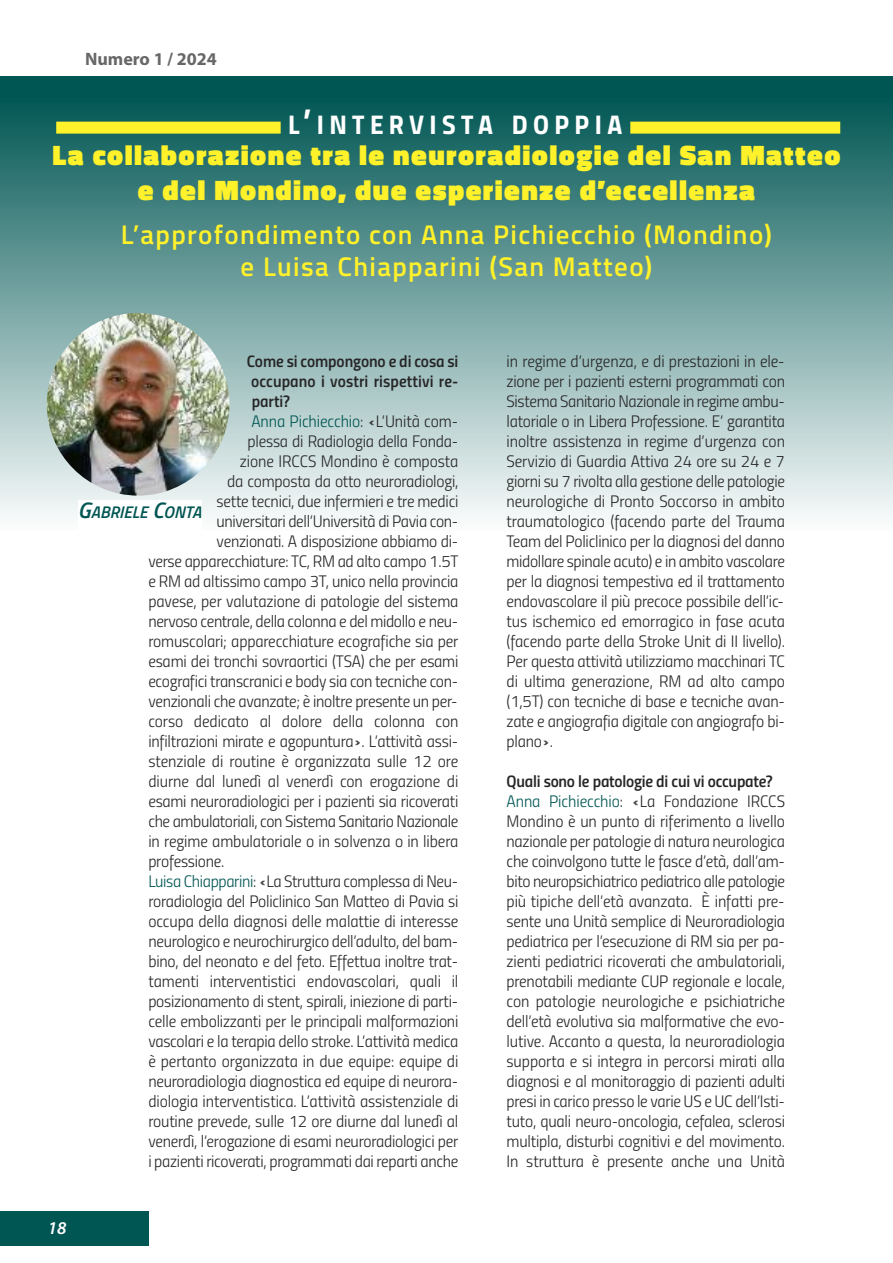
<style>
.page{position:relative;width:893px;height:1263px;background:#fff}
.page>*{position:absolute;margin:0;border:0;box-sizing:border-box;transform-origin:0 0}
.t1{font:900 28.5px/34.2px "Titillium";letter-spacing:.05em;color:#fff12a;text-align:center}
.t2{font:600 27px/32.4px "Titillium";letter-spacing:.05em;color:#fff12a;text-align:center}
.t3{font:27px "Titillium Bold Upright";letter-spacing:.2em;color:#fff}
.t4{font:700 18px "Myriad Pro";color:#686768}
.t5{font:italic 600 18px "Myriad Pro";color:#fff}
.t6{font:italic 600 16.8px "Titillium";color:#005653}
.t7{font:16.65px/20px "Titillium Light Upright";letter-spacing:-.015em;color:#272627;text-align:justify}
.t8{font:16.65px/20px "Titillium Semibold Upright";letter-spacing:-.01em;color:#272627;text-align:justify}
.t9{font:16.65px "Titillium Light Upright";letter-spacing:-.005em;color:#005653}
.s1{font-size:36px}
.s2{color:#272627}
.s3{color:#005653}
.s4{font-size:22.5px}
</style>
<div class="page">
<div style="left:0;top:1212px;width:149px;height:34px;background:#005653"></div>
<div style="left:0;top:96px;width:893px;height:434px;background:linear-gradient(to bottom,#015754,#fbfdfd)"></div>
<div style="left:0;top:77px;width:893px;height:21px;background:#005653"></div>
<div style="left:56px;top:122px;width:225px;height:12px;background:#fff12a"></div>
<div style="left:630px;top:122px;width:210px;height:12px;background:#fff12a"></div>
<img style="left:47px;top:313px;width:182px;height:183px;border-radius:50%">
<div style="left:78px;top:501px;width:124px;height:30px;background:#fff"></div>
<p class="t4" style="left:85px;top:52px;width:133px">Numero 1 / 2024</p>
<h2 class="t3" style="left:288px;top:115px;width:336px">L<span class="s1">’</span>INTERVISTA DOPPIA</h2>
<h1 class="t1" style="left:52px;top:141px;width:789px">La collaborazione tra le neuroradiologie del San Matteo e del Mondino, due esperienze d’eccellenza</h1>
<h2 class="t2" style="left:121px;top:221px;width:652px">L’approfondimento con Anna Pichiecchio (Mondino) e Luisa Chiapparini (San Matteo)</h2>
<p class="t8" style="left:247px;top:353px;width:213px">Come si compongono e di cosa si occupano i vostri rispettivi re&shy;parti?</p>
<p class="t9" style="left:251px;top:415px;width:208px">Anna Pichiecchio<span class="s2">: «L’Unità com-</span></p>
<p class="t7" style="left:248px;top:433px;width:212px">plessa di Radiologia della Fonda-</p>
<p class="t7" style="left:240px;top:453px;width:220px">zione IRCCS Mondino è composta</p>
<p class="t7" style="left:227px;top:473px;width:233px">da composta da otto neuroradiologi,</p>
<p class="t7" style="left:217px;top:493px;width:243px">sette tecnici, due infermieri e tre medici</p>
<p class="t7" style="left:217px;top:513px;width:243px">universitari dell’Università di Pavia con-</p>
<p class="t7" style="left:217px;top:533px;width:243px">venzionati. A disposizione abbiamo di-</p>
<p class="t7" style="left:148px;top:553px;width:312px">verse apparecchiature: TC, RM ad alto campo 1.5T</p>
<p class="t7" style="left:148px;top:573px;width:312px">e RM ad altissimo campo 3T, unico nella provincia</p>
<p class="t7" style="left:148px;top:593px;width:312px">pavese, per valutazione di patologie del sistema</p>
<p class="t7" style="left:148px;top:613px;width:311px">nervoso centrale, della colonna e del midollo e neu-</p>
<p class="t7" style="left:148px;top:633px;width:312px">romuscolari; apparecchiature ecografiche sia per</p>
<p class="t7" style="left:148px;top:653px;width:312px">esami dei tronchi sovraortici (TSA) che per esami</p>
<p class="t7" style="left:148px;top:673px;width:311px">ecografici transcranici e body sia con tecniche con-</p>
<p class="t7" style="left:148px;top:693px;width:311px">venzionali che avanzate; è inoltre presente un per-</p>
<p class="t7" style="left:148px;top:713px;width:312px">corso dedicato al dolore della colonna con</p>
<p class="t7" style="left:148px;top:733px;width:311px">infiltrazioni mirate e agopuntura». L’attività assi-</p>
<p class="t7" style="left:148px;top:753px;width:312px">stenziale di routine è organizzata sulle 12 ore</p>
<p class="t7" style="left:148px;top:773px;width:312px">diurne dal lunedì al venerdì con erogazione di</p>
<p class="t7" style="left:148px;top:793px;width:312px">esami neuroradiologici per i pazienti sia ricoverati</p>
<p class="t7" style="left:148px;top:813px;width:312px">che ambulatoriali, con Sistema Sanitario Nazionale</p>
<p class="t7" style="left:148px;top:833px;width:312px">in regime ambulatoriale o in solvenza o in libera</p>
<p class="t7" style="left:148px;top:853px;width:78px">professione.</p>
<p class="t7" style="left:148px;top:873px;width:311px"><span class="s3">Luisa Chiapparini</span>: «La Struttura complessa di Neu-</p>
<p class="t7" style="left:148px;top:893px;width:312px">roradiologia del Policlinico San Matteo di Pavia si</p>
<p class="t7" style="left:148px;top:913px;width:312px">occupa della diagnosi delle malattie di interesse</p>
<p class="t7" style="left:148px;top:933px;width:311px">neurologico e neurochirurgico dell’adulto, del bam-</p>
<p class="t7" style="left:148px;top:953px;width:311px">bino, del neonato e del feto. Effettua inoltre trat-</p>
<p class="t7" style="left:148px;top:973px;width:312px">tamenti interventistici endovascolari, quali il</p>
<p class="t7" style="left:148px;top:993px;width:311px">posizionamento di stent, spirali, iniezione di parti-</p>
<p class="t7" style="left:148px;top:1013px;width:312px">celle embolizzanti per le principali malformazioni</p>
<p class="t7" style="left:148px;top:1033px;width:312px">vascolari e la terapia dello stroke. L’attività medica</p>
<p class="t7" style="left:148px;top:1053px;width:312px">è pertanto organizzata in due equipe: equipe di</p>
<p class="t7" style="left:148px;top:1073px;width:311px">neuroradiologia diagnostica ed equipe di neurora-</p>
<p class="t7" style="left:148px;top:1093px;width:312px">diologia interventistica. L’attività assistenziale di</p>
<p class="t7" style="left:148px;top:1112px;width:312px">routine prevede, sulle 12 ore diurne dal lunedì al</p>
<p class="t7" style="left:148px;top:1132px;width:312px">venerdì, l’erogazione di esami neuroradiologici per</p>
<p class="t7" style="left:148px;top:1152px;width:312px">i pazienti ricoverati, programmati dai reparti anche</p>
<p class="t6" style="left:78px;top:506px;width:125px"><span class="s4">G</span>ABRIELE <span class="s4">C</span>ONTA</p>
<p class="t5" style="left:48px;top:1221px;width:20px">18</p>
<p class="t7" style="left:507px;top:353px;width:280px">in regime d’urgenza, e di prestazioni in ele&shy;zione per i pazienti esterni programmati con Sistema Sanitario Nazionale in regime ambu&shy;latoriale o in Libera Professione. E’ garantita inoltre assistenza in regime d’urgenza con Servizio di Guardia Attiva 24 ore su 24 e 7 giorni su 7 rivolta alla gestione delle patologie neurologiche di Pronto Soccorso in ambito traumatologico (facendo parte del Trauma Team del Policlinico per la diagnosi del danno midollare spinale acuto) e in ambito vascolare per la diagnosi tempestiva ed il trattamento endovascolare il più precoce possibile dell’ic&shy;tus ischemico ed emorragico in fase acuta (facendo parte della Stroke Unit di II livello).<br>Per questa attività utilizziamo macchinari TC di ultima generazione, RM ad alto campo (1,5T) con tecniche di base e tecniche avan&shy;zate e angiografia digitale con angiografo bi&shy;plano».</p>
<p class="t8" style="left:507px;top:773px;width:268px">Quali sono le patologie di cui vi occupate?</p>
<p class="t7" style="left:507px;top:793px;width:280px"><span class="s3">Anna Pichiecchio</span>: «La Fondazione IRCCS Mondino è un punto di riferimento a livello nazionale per patologie di natura neurologica che coinvolgono tutte le fasce d’età, dall’am&shy;bito neuropsichiatrico pediatrico alle patologie più tipiche dell’età avanzata. È infatti pre&shy;sente una Unità semplice di Neuroradiologia pediatrica per l’esecuzione di RM sia per pa&shy;zienti pediatrici ricoverati che ambulatoriali, prenotabili mediante CUP regionale e locale, con patologie neurologiche e psichiatriche dell’età evolutiva sia malformative che evo&shy;lutive. Accanto a questa, la neuroradiologia supporta e si integra in percorsi mirati alla diagnosi e al monitoraggio di pazienti adulti presi in carico presso le varie US e UC dell’Isti&shy;tuto, quali neuro-oncologia, cefalea, sclerosi multipla, disturbi cognitivi e del movimento.<br>In struttura è presente anche una Unità</p>
</div>
